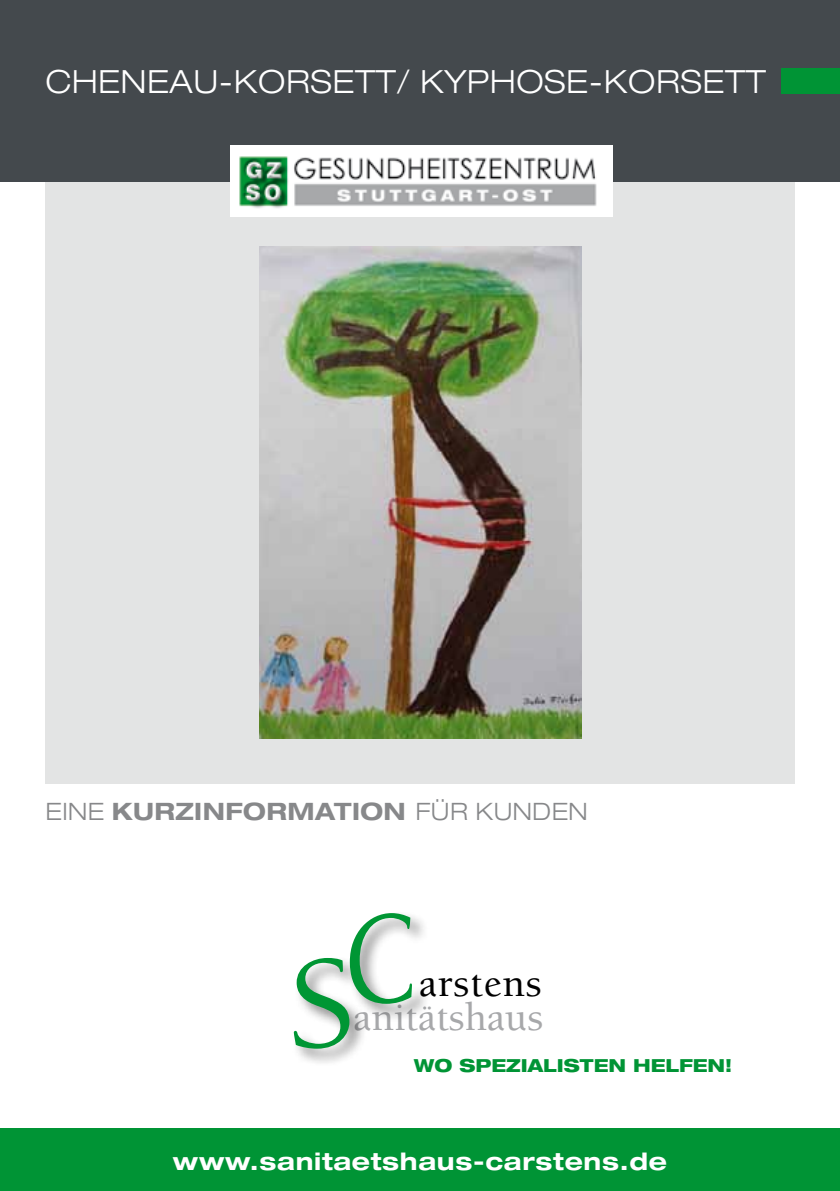
<style>
.page{position:relative;width:840px;height:1191px;background:#fff}
.page>*{position:absolute;margin:0;border:0;box-sizing:border-box;transform-origin:0 0}
.t1{font:500 134.8px "Berkeley";color:#009634}
.t2{font:500 40.4px "Berkeley";color:#a7a8aa}
.t3{font:500 40.4px "Berkeley";letter-spacing:.02em;color:#000}
.t4{font:300 expanded 32px "Helvetica Neue";letter-spacing:.02em;color:#fff}
.t5{font:700 expanded 24px "Helvetica Neue";letter-spacing:.03em;color:#fff}
.t6{font:700 expanded 24px "Helvetica Neue";letter-spacing:.02em;color:#87888a}
.t7{font:300 expanded 24px "Helvetica Neue";letter-spacing:.02em;color:#87888a}
.t8{font:800 expanded 18px "Helvetica Neue";color:#009435}
.s1{font-weight:300}
.s2{font-weight:700}
</style>
<div class="page">
<div style="left:45px;top:170px;width:749px;height:613px;background:#e3e4e4"></div>
<img style="left:259px;top:247px;width:322px;height:491px">
<div style="left:0;top:0;width:839px;height:181px;background:#44494d"></div>
<img style="left:230px;top:145px;width:382px;height:71px">
<div style="left:781px;top:68px;width:58px;height:26px;background:#009435"></div>
<div style="left:292px;top:955px;width:76px;height:112px;background:#000;opacity:.45"></div>
<div style="left:346px;top:910px;width:84px;height:112px;background:#000;opacity:.45"></div>
<svg style="left:349px;top:913px;width:63px;height:90px"></svg>
<div style="left:0;top:1128px;width:839px;height:63px;background:#009435"></div>
<p class="t4" style="left:45px;top:62px;width:701px">CH ENEAU-KORSETT/ KYPHOSE-KORSETT</p>
<p class="t6" style="left:45px;top:796px;width:203px"><span class="s1">EINE</span> Kurzinform</p>
<p class="t7" style="left:315px;top:797px;width:274px"><span class="s2">ation</span> FÜR KUNDEN</p>
<h1 class="t1" style="left:289px;top:932px;width:66px">S</h1>
<p class="t3" style="left:419px;top:961px;width:124px">arstens</p>
<p class="t2" style="left:353px;top:996px;width:191px">anitätshaus</p>
<p class="t8" style="left:413px;top:1053px;width:319px">WO SPEZIALISTEN HELFEN!</p>
<p class="t5" style="left:173px;top:1145px;width:495px">www.sanitaetshaus-carstens.de</p>
</div>
